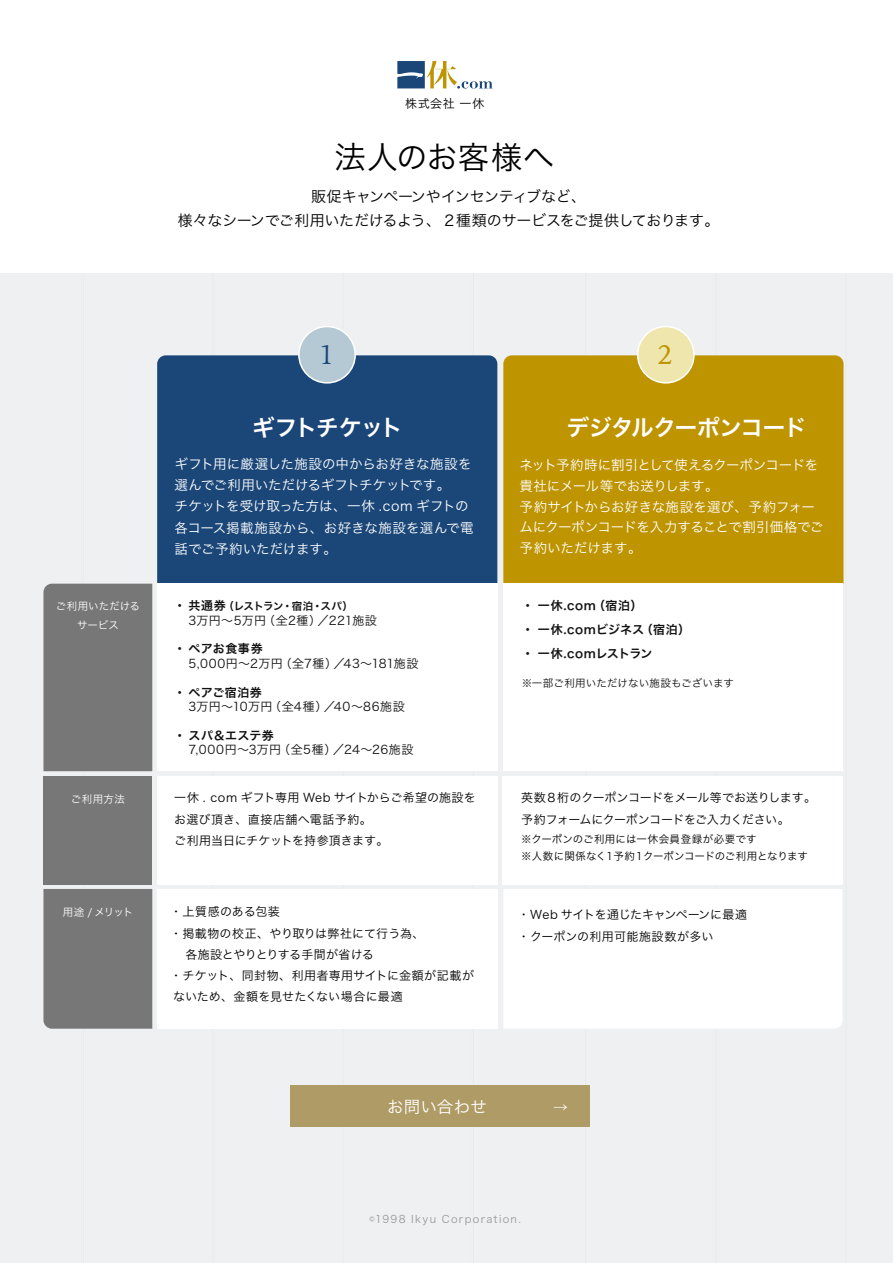
<style>
.page{position:relative;width:893px;height:1263px;background:#fff}
.page>*{position:absolute;margin:0;border:0;box-sizing:border-box;transform-origin:0 0}
.t1{font:31.5px "Hira Kaku Pro W3";letter-spacing:.01em;color:#000}
.t2{font:27px "Iowan Old Style";color:#be9400}
.t3{font:27px "Iowan Old Style";color:#1a4678}
.t4{font:22.5px "Hira Kaku Pro W6";letter-spacing:-.03em;color:#fff}
.t5{font:16.5px "Hira Kaku Pro W3";letter-spacing:.015em;color:#fff}
.t6{font:15px/24px "Hira Kaku Pro W3";letter-spacing:-.025em;color:#000;text-align:center}
.t7{font:15px "Hira Kaku Pro W3";color:#fff}
.t8{font:13.5px/20.7px "Hira Kaku Pro W3";letter-spacing:-.01em;color:#fff}
.t9{font:12px/21.1px "Hira Kaku Pro W3";letter-spacing:.005em;color:#000}
.t10{font:12px "Hira Kaku Pro N W3";letter-spacing:.045em;color:#111}
.t11{font:12px/21.1px "Hira Kaku Pro W3";letter-spacing:-.02em;color:#000}
.t12{font:12px/24px "Hira Kaku Pro W6";letter-spacing:.045em;color:#111}
.t13{font:12px "Hira Kaku Pro W3";letter-spacing:.03em;color:#000}
.t14{font:12px "Hira Kaku Pro N W6";letter-spacing:.035em;color:#111}
.t15{font:12px "Hira Kaku Pro W3";letter-spacing:-.03em;color:#000}
.t16{font:10.5px/16.5px "Hira Kaku Pro W3";color:#000}
.t17{font:10.5px/18.3px "Hira Kaku Pro W3";letter-spacing:.01em;color:#fff;text-align:center}
.t18{font:10.5px "Hira Kaku Pro W3";letter-spacing:.12em;color:#999}
.t19{font:10.5px "Hira Kaku Pro W3";letter-spacing:.01em;color:#111}
.t20{font:10.5px "Hira Kaku Pro N W6";letter-spacing:-.055em;color:#111}
.s1{font-size:12px}
</style>
<div class="page">
<div style="left:0;top:274px;width:893px;height:989px;background:#eff0f2"></div>
<svg style="left:397px;top:61px;width:96px;height:28px"></svg>
<div style="left:503px;top:355px;width:340px;height:229px;background:#be9400"></div>
<div style="left:503px;top:584px;width:339px;height:187px;background:#fff"></div>
<div style="left:638px;top:326px;width:56px;height:57px;background:#eee6ad;border-radius:50%"></div>
<div style="left:637px;top:326px;width:58px;height:58px;border:2px solid #fff;border-radius:50%"></div>
<div style="left:504px;top:889px;width:338px;height:140px;background:#fff"></div>
<div style="left:503px;top:776px;width:340px;height:108px;background:#fff"></div>
<div style="left:157px;top:355px;width:340px;height:229px;background:#1a4678"></div>
<div style="left:157px;top:584px;width:340px;height:187px;background:#fff"></div>
<div style="left:299px;top:326px;width:56px;height:57px;background:#b5c9d5;border-radius:50%"></div>
<div style="left:298px;top:326px;width:58px;height:58px;border:2px solid #fff;border-radius:50%"></div>
<div style="left:43px;top:584px;width:109px;height:187px;background:#777"></div>
<div style="left:157px;top:889px;width:340px;height:140px;background:#fff"></div>
<div style="left:43px;top:889px;width:109px;height:140px;background:#777"></div>
<div style="left:157px;top:776px;width:340px;height:108px;background:#fff"></div>
<div style="left:43px;top:776px;width:109px;height:108px;background:#777"></div>
<div style="left:290px;top:1085px;width:299px;height:42px;background:#af9b65"></div>
<p class="t9" style="left:405px;top:92px;width:81px">株式会社 一休</p>
<h1 class="t1" style="left:334px;top:130px;width:221px">法人のお客様へ</h1>
<p class="t6" style="left:178px;top:184px;width:543px">販促キャンペーンやインセンティブなど、<br>様々なシーンでご利用いただけるよう、２種類のサービスをご提供しております。</p>
<h2 class="t3" style="left:319px;top:330px;width:17px">1</h2>
<h3 class="t4" style="left:252px;top:407px;width:152px">ギフトチケット</h3>
<p class="t17" style="left:56px;top:596px;width:86px">ご利用いただけるサービス</p>
<p class="t8" style="left:175px;top:453px;width:301px;line-height:21.1px">ギフト用に厳選した施設の中からお好きな施設を選んでご利用いただけるギフトチケットです。<br>チケットを受け取った方は、一休 .com ギフトの各コース掲載施設から、お好きな施設を選んで電話でご予約いただけます。</p>
<p class="t20" style="left:173px;top:597px;width:181px"><span class="s1">・共通券</span>（レストラン・宿泊・スパ）</p>
<p class="t10" style="left:188px;top:609px;width:190px">3万円～5万円（全2種）／221施設</p>
<p class="t14" style="left:173px;top:638px;width:91px">・ ペアお食事券</p>
<p class="t10" style="left:188px;top:652px;width:232px">5,000円～2万円（全7種）／43～181施設</p>
<p class="t14" style="left:173px;top:681px;width:90px">・ペアご宿泊券</p>
<p class="t10" style="left:188px;top:696px;width:218px">3万円～10万円（全4種）／40～86施設</p>
<p class="t14" style="left:173px;top:724px;width:102px">・ スパ＆エステ券</p>
<p class="t10" style="left:188px;top:739px;width:226px">7,000円～3万円（全5種）／24～26施設</p>
<p class="t17" style="left:71px;top:789px;width:56px">ご利用方法</p>
<p class="t9" style="left:174px;top:786px;width:303px">一休 . com ギフト専用 Web サイトからご希望の施設をお選び頂き、直接店舗へ電話予約。<br>ご利用当日にチケットを持参頂きます。</p>
<p class="t17" style="left:63px;top:902px;width:72px">用途 / メリット</p>
<p class="t13" style="left:170px;top:901px;width:111px">・上質感のある包装</p>
<p class="t9" style="left:170px;top:921px;width:256px">・掲載物の校正、やり取りは弊社にて行う為、</p>
<p class="t15" style="left:185px;top:943px;width:190px">各施設とやりとりする手間が省ける</p>
<p class="t13" style="left:170px;top:964px;width:306px">・チケット、同封物、利用者専用サイトに金額が記載が</p>
<p class="t9" style="left:173px;top:985px;width:231px">ないため、金額を見せたくない場合に最適</p>
<h2 class="t2" style="left:658px;top:330px;width:17px">2</h2>
<h3 class="t4" style="left:567px;top:407px;width:241px">デジタルクーポンコード</h3>
<p class="t8" style="left:520px;top:454px;width:305px">ネット予約時に割引として使えるクーポンコードを貴社にメール等でお送りします。<br>予約サイトからお好きな施設を選び、予約フォームにクーポンコードを入力することで割引価格でご予約いただけます。</p>
<p class="t12" style="left:521px;top:593px;width:171px">・一休.com（宿泊）<br>・一休.comビジネス（宿泊）・一休.comレストラン</p>
<p class="t19" style="left:521px;top:674px;width:214px">※一部ご利用いただけない施設もございます</p>
<p class="t11" style="left:521px;top:786px;width:297px">英数８桁のクーポンコードをメール等でお送りします。予約フォームにクーポンコードをご入力ください。</p>
<p class="t16" style="left:521px;top:830px;width:288px">※クーポンのご利用には一休会員登録が必要です<br>※人数に関係なく１予約１クーポンコードのご利用となります</p>
<p class="t9" style="left:518px;top:903px;width:231px">・Web サイトを通じたキャンペーンに最適・クーポンの利用可能施設数が多い</p>
<p class="t5" style="left:387px;top:1092px;width:102px">お問い合わせ</p>
<p class="t7" style="left:553px;top:1094px;width:16px">→</p>
<p class="t18" style="left:369px;top:1209px;width:153px">©1998 Ikyu Corporation.</p>
</div>
